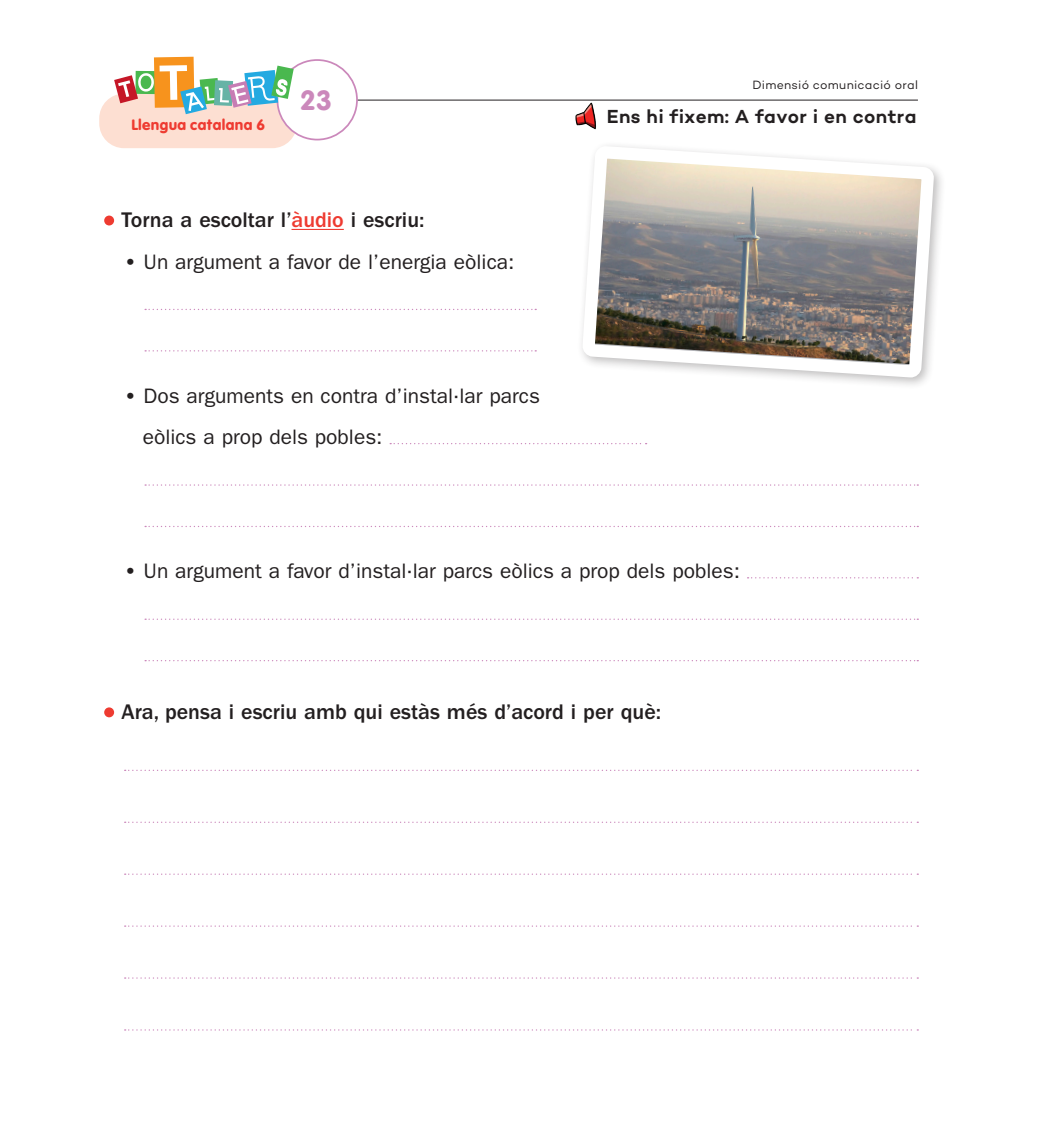
<style>
.page{position:relative;width:1042px;height:1141px;background:#fff}
.page>*{position:absolute;margin:0;border:0;box-sizing:border-box;transform-origin:0 0}
.t1{font:29.22px "Vag";color:#cb88bb}
.T-Ordre{font:500 21.88px "Franklin Gothic LT";color:#231f20}
.text_informacio{font:21px "Franklin Gothic LT";color:#231f20}
.AD_títol{font:600 19.25px "Campton";letter-spacing:.02em;color:#231f20}
.t2{font:15.75px "Vag";letter-spacing:.02em;color:#ee3b31}
.t3{font:12.25px "Campton";letter-spacing:.02em;color:#231f20}
.s1{color:#ee3b31}
.s2{font-weight:600}
</style>
<div class="page">
<hr style="left:309px;top:100px;width:609px;height:1px;background:#231f20">
<div style="left:99px;top:94px;width:198px;height:54px;background:#fddfd2;border-radius:25px"></div>
<div style="left:277px;top:60px;width:80px;height:80px;background:#fff;border-radius:50%"></div>
<div style="left:276px;top:59px;width:82px;height:81px;border:2px solid #cb88bb;border-radius:50%"></div>
<svg style="left:114px;top:57px;width:180px;height:57px"></svg>
<hr style="left:291px;top:229px;width:53px;height:1px;background:#ee3b31">
<div style="left:104px;top:216px;width:10px;height:9px;background:#ee3b31;border-radius:50%"></div>
<svg style="left:145px;top:309px;width:391px;height:1px"></svg>
<svg style="left:145px;top:350px;width:391px;height:1px"></svg>
<svg style="left:390px;top:443px;width:256px;height:1px"></svg>
<svg style="left:145px;top:484px;width:773px;height:2px"></svg>
<svg style="left:145px;top:526px;width:773px;height:1px"></svg>
<svg style="left:747px;top:577px;width:171px;height:1px"></svg>
<svg style="left:145px;top:619px;width:773px;height:1px"></svg>
<svg style="left:145px;top:660px;width:773px;height:1px"></svg>
<div style="left:104px;top:707px;width:10px;height:10px;background:#ee3b31;border-radius:50%"></div>
<svg style="left:125px;top:770px;width:793px;height:1px"></svg>
<svg style="left:125px;top:822px;width:793px;height:1px"></svg>
<svg style="left:125px;top:874px;width:793px;height:1px"></svg>
<svg style="left:125px;top:925px;width:793px;height:2px"></svg>
<svg style="left:125px;top:977px;width:793px;height:2px"></svg>
<svg style="left:125px;top:1029px;width:793px;height:2px"></svg>
<svg style="left:588px;top:145px;width:352px;height:239px"></svg>
<img style="left:575px;top:103px;width:21px;height:27px">
<p class="t2" style="left:131px;top:114px;width:135px">Llengua catalana 6</p>
<p class="t1" style="left:300px;top:80px;width:33px">23</p>
<p class="T-Ordre" style="left:122px;top:208px;width:304px">Torna a escoltar l’<span class="s1">àudio</span> i escriu:</p>
<p class="text_informacio" style="left:124px;top:249px;width:392px"><span class="s2">•</span> Un argument a favor de l’energia eòlica:</p>
<p class="text_informacio" style="left:124px;top:384px;width:417px"><span class="s2">•</span> Dos arguments en contra d’instal·lar parcs</p>
<p class="text_informacio" style="left:143px;top:425px;width:241px">eòlics a prop dels pobles:</p>
<p class="t3" style="left:752px;top:78px;width:167px">Dimensió comunicació oral</p>
<p class="AD_títol" style="left:607px;top:104px;width:311px">Ens hi fixem: A favor i en contra</p>
<p class="text_informacio" style="left:124px;top:559px;width:617px"><span class="s2">•</span> Un argument a favor d’instal·lar parcs eòlics a prop dels pobles:</p>
<p class="T-Ordre" style="left:122px;top:700px;width:541px">Ara, pensa i escriu amb qui estàs més d’acord i per què:</p>
</div>
